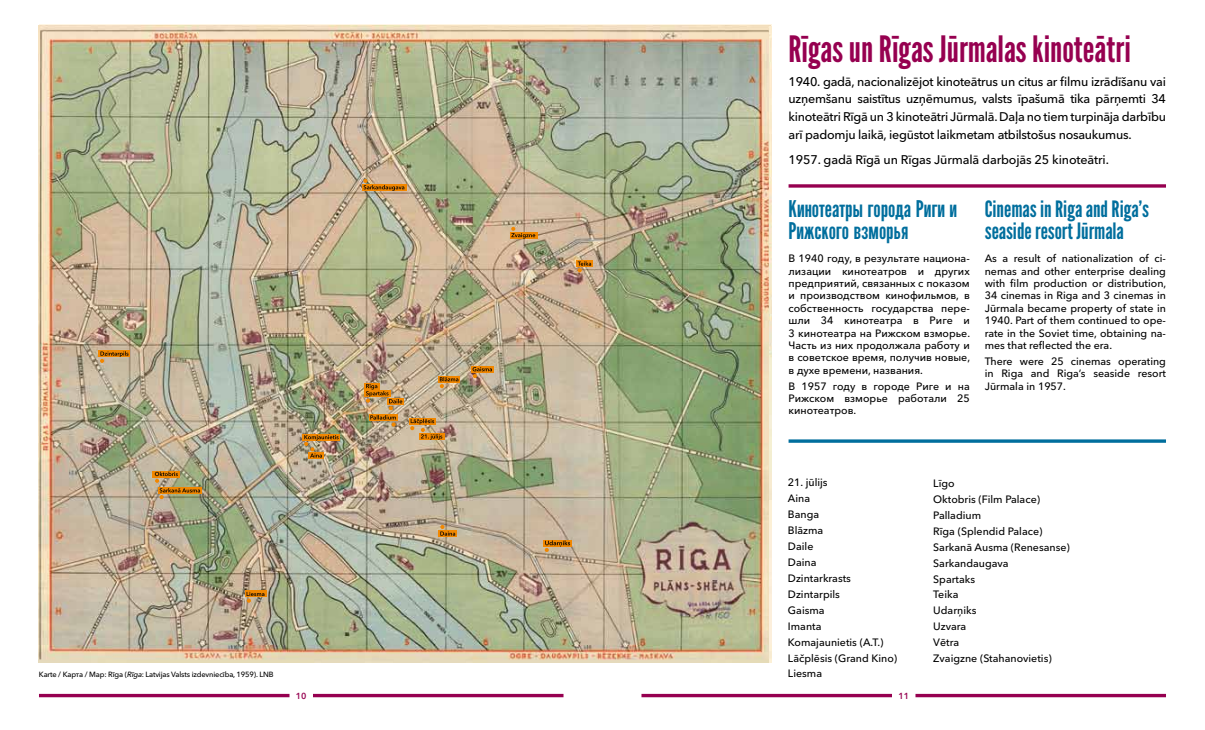
<style>
.page{position:relative;width:1205px;height:730px;background:#fff}
.page>*{position:absolute;margin:0;border:0;box-sizing:border-box;transform-origin:0 0}
.t1{font:36.25px "League Gothic";color:#960050}
.t2{font:22.5px/22.5px "League Gothic";color:#006e9d}
.t3{font:22.5px/22.5px "League Gothic";color:#006e9d}
.t4{font:500 12.5px/17.8px "Avenir Next Cyr";letter-spacing:-.02em;color:#000;text-align:justify}
.t5{font:500 10.62px/15.9px "Avenir Next Cyr";color:#000;text-align:justify}
.t6{font:600 8.75px "Avenir Next LT Pro";color:#960050}
.t7{font:500 7.5px "Avenir Next Cyr";letter-spacing:-.02em;color:#000}
.s1{font-style:italic}
</style>
<div class="page">
<hr style="left:39px;top:694px;width:250px;height:3px;background:#960050">
<hr style="left:313px;top:694px;width:250px;height:3px;background:#960050">
<hr style="left:641px;top:694px;width:251px;height:3px;background:#960050">
<hr style="left:915px;top:694px;width:251px;height:3px;background:#960050">
<img style="left:39px;top:25px;width:731px;height:637px">
<svg style="left:438px;top:376px;width:22px;height:7px"></svg>
<div style="left:471px;top:366px;width:22px;height:7px;background:#f18700"></div>
<svg style="left:402px;top:398px;width:2px;height:7px"></svg>
<div style="left:364px;top:383px;width:15px;height:7px;background:#f18700"></div>
<div style="left:364px;top:390px;width:26px;height:7px;background:#f18700"></div>
<div style="left:409px;top:418px;width:27px;height:7px;background:#f18700"></div>
<svg style="left:442px;top:433px;width:2px;height:7px"></svg>
<svg style="left:440px;top:377px;width:18px;height:11px"></svg>
<svg style="left:472px;top:367px;width:20px;height:11px"></svg>
<div style="left:302px;top:434px;width:38px;height:7px;background:#f18700"></div>
<svg style="left:366px;top:384px;width:36px;height:43px;background:#bd9257"></svg>
<svg style="left:410px;top:419px;width:32px;height:21px"></svg>
<div style="left:309px;top:452px;width:15px;height:7px;background:#f18700"></div>
<svg style="left:304px;top:435px;width:35px;height:23px"></svg>
<svg style="left:438px;top:530px;width:19px;height:7px"></svg>
<svg style="left:440px;top:525px;width:15px;height:11px"></svg>
<div style="left:543px;top:540px;width:28px;height:7px;background:#f18700"></div>
<svg style="left:545px;top:540px;width:25px;height:12px"></svg>
<svg style="left:98px;top:350px;width:32px;height:7px"></svg>
<svg style="left:100px;top:351px;width:28px;height:12px"></svg>
<svg style="left:153px;top:471px;width:27px;height:6px"></svg>
<div style="left:158px;top:487px;width:44px;height:7px;background:#e98200"></div>
<svg style="left:155px;top:472px;width:45px;height:27px"></svg>
<svg style="left:576px;top:260px;width:17px;height:7px"></svg>
<svg style="left:578px;top:261px;width:13px;height:11px"></svg>
<svg style="left:510px;top:232px;width:27px;height:7px"></svg>
<svg style="left:511px;top:227px;width:24px;height:12px"></svg>
<svg style="left:362px;top:184px;width:44px;height:7px"></svg>
<svg style="left:363px;top:179px;width:41px;height:12px"></svg>
<img style="left:770px;top:26px;width:1px;height:475px">
<img style="left:770px;top:501px;width:1px;height:161px">
<svg style="left:245px;top:590px;width:21px;height:7px"></svg>
<svg style="left:247px;top:592px;width:17px;height:11px"></svg>
<svg style="left:788px;top:184px;width:378px;height:4px;background:#a6276a"></svg>
<svg style="left:788px;top:439px;width:378px;height:4px;background:#2784ac"></svg>
<h1 class="t1" style="left:788px;top:28px;width:344px">Rīgas un Rīgas Jūrmalas kinoteātri</h1>
<p class="t4" style="left:788px;top:72px;width:379px">1940. gadā, nacionalizējot kinoteātrus un citus ar filmu izrādīšanu vai uzņemšanu saistītus uzņēmumus, valsts īpašumā tika pārņemti 34 kinoteātri Rīgā un 3 kinoteātri Jūrmalā. Daļa no tiem turpināja darbību arī padomju laikā, iegūstot laikmetam atbilstošus nosaukumus.</p>
<p class="t4" style="left:788px;top:150px;width:322px">1957. gadā Rīgā un Rīgas Jūrmalā darbojās 25 kinoteātri.</p>
<h2 class="t3" style="left:788px;top:198px;width:170px">Kинотеатры города Риги и<br>Рижского взморья</h2>
<p class="t5" style="left:788px;top:252px;width:183px;line-height:12.4px">В 1940 году, в результате национа&shy;лизации кинотеатров и других предприятий, связанных с показом и производством кинофильмов, в собственность государства пере&shy;шли 34 кинотеатра в Риге и 3 кинотеатра на Рижском взморье.<br>Часть из них продолжала работу и в советское время, получив новые, в духе времени, названия.</p>
<p class="t5" style="left:788px;top:380px;width:183px;line-height:12.4px">В 1957 году в городе Риге и на Рижском взморье работали 25 кинотеатров.</p>
<h2 class="t2" style="left:985px;top:198px;width:166px">Cinemas in Riga and Riga’s seaside resort Jūrmala</h2>
<p class="t5" style="left:985px;top:252px;width:183px;line-height:12.4px">As a result of nationalization of ci&shy;nemas and other enterprise dealing with film production or distribution, 34 cinemas in Riga and 3 cinemas in Jūrmala became property of state in 1940. Part of them continued to ope&shy;rate in the Soviet time, obtaining na&shy;mes that reflected the era.</p>
<p class="t5" style="left:985px;top:355px;width:183px;line-height:12.4px">There were 25 cinemas operating in Riga and Riga’s seaside resort Jūrmala in 1957.</p>
<p class="t7" style="left:39px;top:670px;width:236px">Karte / Карта / Map: Rīga (<span class="s1">Rīga</span>: Latvijas Valsts izdevniecība, 1959). LNB</p>
<p class="t5" style="left:788px;top:475px;width:111px;text-align:left">21. jūlijs<br>Aina<br>Banga<br>Blāzma<br>Daile<br>Daina<br>Dzintarkrasts<br>Dzintarpils<br>Gaisma<br>Imanta<br>Komajaunietis (A.T.)<br>Lāčplēsis (Grand Kino)<br>Liesma</p>
<p class="t6" style="left:296px;top:690px;width:12px">10</p>
<p class="t6" style="left:898px;top:690px;width:12px">11</p>
<p class="t5" style="left:933px;top:475px;width:138px;text-align:left">Līgo<br>Oktobris (Film Palace)<br>Palladium<br>Rīga (Splendid Palace)<br>Sarkanā Ausma (Renesanse)<br>Sarkandaugava<br>Spartaks<br>Teika<br>Udarņiks<br>Uzvara<br>Vētra<br>Zvaigzne (Stahanovietis)</p>
</div>
